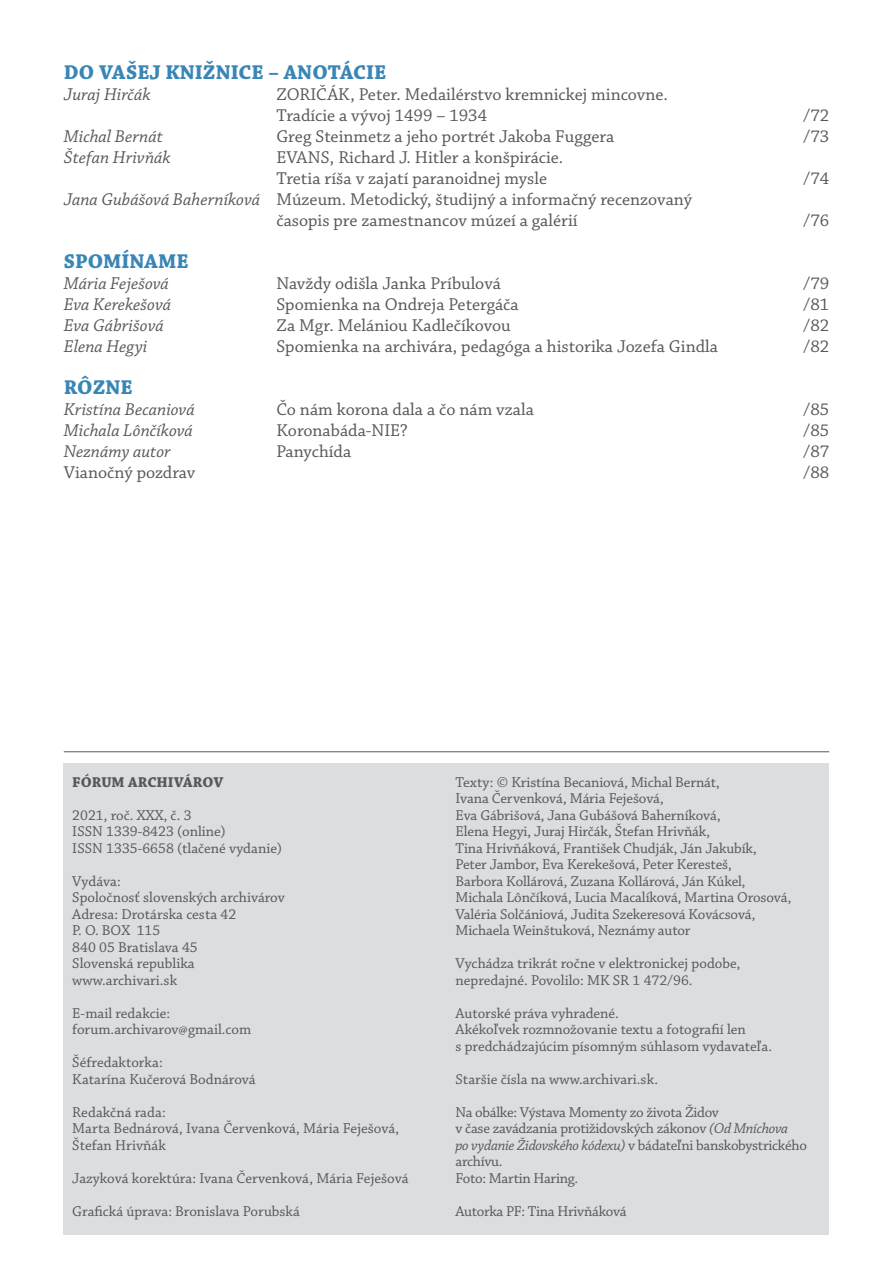
<style>
.page{position:relative;width:893px;height:1263px;background:#fff}
.page>*{position:absolute;margin:0;border:0;box-sizing:border-box;transform-origin:0 0}
.Text_článku{font:700 21px "Chaparral Pro";color:#3986b6}
.Nadpis_článku{font:700 21px "Chaparral Pro";color:#3986b6}
.Text_článku-2{font:18px/21px "Chaparral Pro";color:#57585a}
.Text_článku-3{font:italic 18px "Chaparral Pro";color:#57585a}
.t1{font:15px/16.5px "Chaparral Pro";letter-spacing:-.005em;color:#57585a}
.t2{font:700 15px "Chaparral Pro";color:#57585a}
.s1{font-style:italic}
</style>
<div class="page">
<div style="left:64px;top:763px;width:765px;height:471px;background:#dcdddf"></div>
<hr style="left:64px;top:751px;width:765px;height:1px;background:#57585a">
<p class="Text_článku" style="left:64px;top:60px;width:324px">DO VAŠEJ KNIŽNICE – ANOTÁCIE</p>
<p class="Text_článku-3" style="left:64px;top:85px;width:88px">Juraj Hirčák</p>
<p class="Text_článku-2" style="left:276px;top:85px;width:393px">ZORIČÁK, Peter. Medailérstvo kremnickej mincovne.<br>Tradície a vývoj 1499 – 1934</p>
<p class="Text_článku-2" style="left:803px;top:106px;width:27px">/72</p>
<p class="Text_článku-3" style="left:64px;top:127px;width:101px">Michal Bernát</p>
<p class="Text_článku-2" style="left:276px;top:127px;width:339px">Greg Steinmetz a jeho portrét Jakoba Fuggera</p>
<p class="Text_článku-2" style="left:803px;top:127px;width:27px">/73</p>
<p class="Text_článku-3" style="left:64px;top:148px;width:108px">Štefan Hrivňák</p>
<p class="Text_článku-2" style="left:276px;top:148px;width:288px">EVANS, Richard J. Hitler a konšpirácie.<br>Tretia ríša v zajatí paranoidnej mysle</p>
<p class="Text_článku-2" style="left:803px;top:169px;width:27px">/74</p>
<p class="Text_článku-2" style="left:276px;top:190px;width:417px;text-indent:-213px"><span class="s1">Jana Gubášová Baherníková</span> Múzeum. Metodický, študijný a informačný recenzovaný časopis pre zamestnancov múzeí a galérií</p>
<p class="Text_článku-2" style="left:803px;top:211px;width:27px">/76</p>
<p class="Nadpis_článku" style="left:64px;top:249px;width:126px">SPOMÍNAME</p>
<p class="Text_článku-3" style="left:64px;top:274px;width:107px">Mária Feješová</p>
<p class="Text_článku-2" style="left:276px;top:274px;width:226px">Navždy odišla Janka Príbulová</p>
<p class="Text_článku-2" style="left:803px;top:274px;width:27px">/79</p>
<p class="Text_článku-3" style="left:64px;top:295px;width:109px">Eva Kerekešová</p>
<p class="Text_článku-2" style="left:276px;top:295px;width:244px">Spomienka na Ondreja Petergáča</p>
<p class="Text_článku-2" style="left:803px;top:295px;width:27px">/81</p>
<p class="Text_článku-3" style="left:64px;top:316px;width:101px">Eva Gábrišová</p>
<p class="Text_článku-2" style="left:276px;top:316px;width:236px">Za Mgr. Melániou Kadlečíkovou</p>
<p class="Text_článku-2" style="left:803px;top:316px;width:27px">/82</p>
<p class="Text_článku-3" style="left:64px;top:337px;width:85px">Elena Hegyi</p>
<p class="Text_článku-2" style="left:276px;top:337px;width:443px">Spomienka na archivára, pedagóga a historika Jozefa Gindla</p>
<p class="Text_článku-2" style="left:803px;top:337px;width:27px">/82</p>
<p class="Nadpis_článku" style="left:64px;top:375px;width:70px">RÔZNE</p>
<p class="Text_článku-3" style="left:64px;top:400px;width:132px">Kristína Becaniová</p>
<p class="Text_článku-2" style="left:276px;top:400px;width:259px">Čo nám korona dala a čo nám vzala</p>
<p class="Text_článku-2" style="left:803px;top:400px;width:27px">/85</p>
<p class="Text_článku-3" style="left:64px;top:421px;width:131px">Michala Lônčíková</p>
<p class="Text_článku-2" style="left:276px;top:421px;width:133px">Koronabáda-NIE?</p>
<p class="Text_článku-2" style="left:803px;top:421px;width:27px">/85</p>
<p class="Text_článku-3" style="left:64px;top:442px;width:109px">Neznámy autor</p>
<p class="Text_článku-2" style="left:276px;top:442px;width:76px">Panychída</p>
<p class="Text_článku-2" style="left:803px;top:442px;width:27px">/87</p>
<p class="Text_článku-2" style="left:64px;top:463px;width:133px">Vianočný pozdrav</p>
<p class="Text_článku-2" style="left:803px;top:463px;width:27px">/88</p>
<p class="t2" style="left:72px;top:773px;width:153px">FÓRUM ARCHIVÁROV</p>
<p class="t1" style="left:72px;top:807px;width:121px">2021, roč. XXX, č. 3</p>
<p class="t1" style="left:72px;top:824px;width:155px">ISSN 1339-8423 (online)</p>
<p class="t1" style="left:72px;top:840px;width:211px">ISSN 1335-6658 (tlačené vydanie)</p>
<p class="t1" style="left:72px;top:873px;width:50px">Vydáva:</p>
<p class="t1" style="left:72px;top:890px;width:214px">Spoločnosť slovenských archivárov</p>
<p class="t1" style="left:72px;top:906px;width:165px">Adresa: Drotárska cesta 42</p>
<p class="t1" style="left:72px;top:923px;width:90px">P. O. BOX 115</p>
<p class="t1" style="left:72px;top:939px;width:127px">840 05 Bratislava 45</p>
<p class="t1" style="left:72px;top:956px;width:124px">Slovenská republika</p>
<p class="t1" style="left:72px;top:972px;width:106px">www.archivari.sk</p>
<p class="t1" style="left:72px;top:1005px;width:99px">E-mail redakcie:</p>
<p class="t1" style="left:72px;top:1022px;width:181px">forum.archivarov@gmail.com</p>
<p class="t1" style="left:72px;top:1055px;width:92px">Šéfredaktorka:</p>
<p class="t1" style="left:72px;top:1071px;width:185px">Katarína Kučerová Bodnárová</p>
<p class="t1" style="left:72px;top:1104px;width:95px">Redakčná rada:</p>
<p class="t1" style="left:72px;top:1121px;width:328px">Marta Bednárová, Ivana Červenková, Mária Feješová,<br>Štefan Hrivňák</p>
<p class="t1" style="left:72px;top:1170px;width:338px">Jazyková korektúra: Ivana Červenková, Mária Feješová</p>
<p class="t1" style="left:72px;top:1203px;width:229px">Grafická úprava: Bronislava Porubská</p>
<p class="t1" style="left:455px;top:774px;width:337px">Texty: © Kristína Becaniová, Michal Bernát,<br>Ivana Červenková, Mária Feješová,<br>Eva Gábrišová, Jana Gubášová Baherníková,<br>Elena Hegyi, Juraj Hirčák, Štefan Hrivňák,<br>Tina Hrivňáková, František Chudják, Ján Jakubík, Peter Jambor, Eva Kerekešová, Peter Keresteš,<br>Barbora Kollárová, Zuzana Kollárová, Ján Kúkel, Michala Lônčíková, Lucia Macalíková, Martina Orosová, Valéria Solčániová, Judita Szekeresová Kovácsová, Michaela Weinštuková, Neznámy autor</p>
<p class="t1" style="left:455px;top:956px;width:286px">Vychádza trikrát ročne v elektronickej podobe,</p>
<p class="t1" style="left:455px;top:972px;width:239px">nepredajné. Povolilo: MK SR 1 472/96.</p>
<p class="t1" style="left:455px;top:1005px;width:165px">Autorské práva vyhradené.</p>
<p class="t1" style="left:455px;top:1022px;width:318px">Akékoľvek rozmnožovanie textu a fotografií len<br>s predchádzajúcim písomným súhlasom vydavateľa.</p>
<p class="t1" style="left:455px;top:1071px;width:204px">Staršie čísla na www.archivari.sk.</p>
<p class="t1" style="left:455px;top:1104px;width:353px">Na obálke: Výstava Momenty zo života Židov<br>v čase zavádzania protižidovských zákonov <span class="s1">(Od Mníchova<br>po vydanie Židovského kódexu)</span> v bádateľni banskobystrického archívu.<br>Foto: Martin Haring.</p>
<p class="t1" style="left:455px;top:1203px;width:173px">Autorka PF: Tina Hrivňáková</p>
</div>
